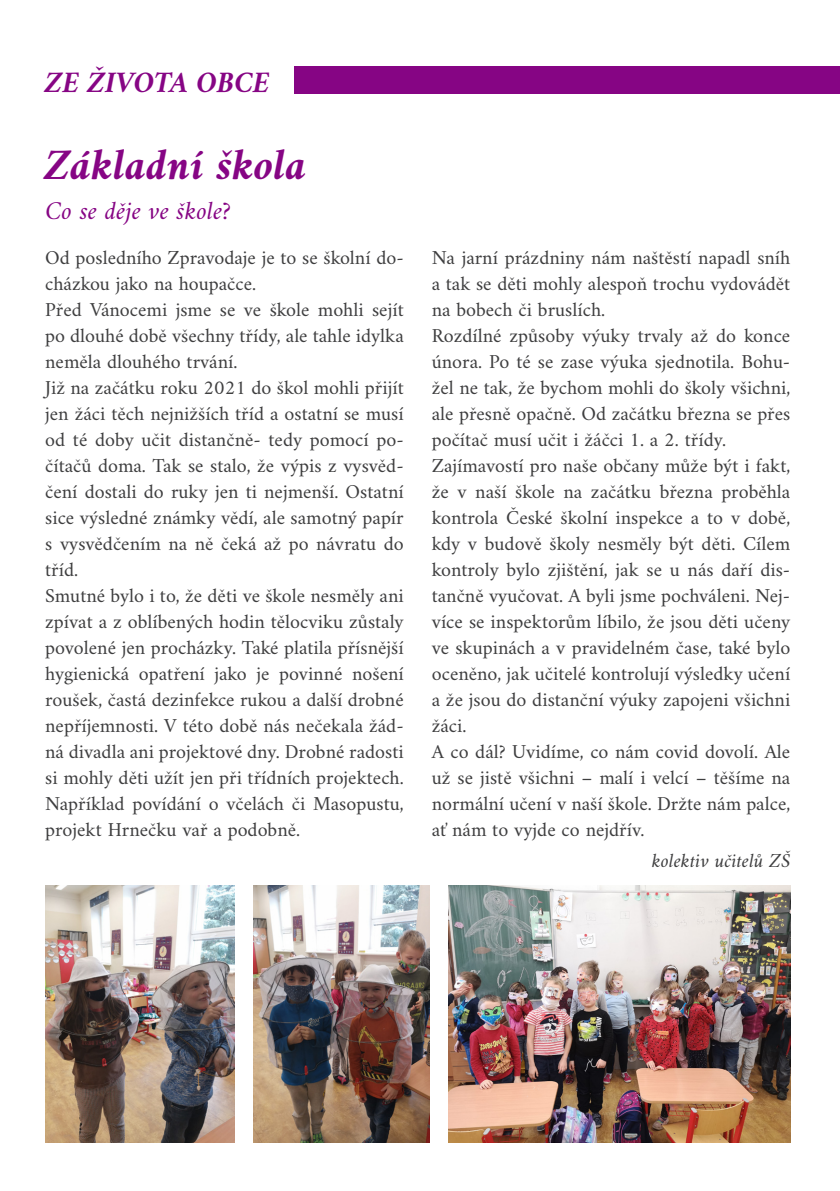
<style>
.page{position:relative;width:840px;height:1191px;background:#fff}
.page>*{position:absolute;margin:0;border:0;box-sizing:border-box;transform-origin:0 0}
.t1{font:italic 700 44px "Amiri";color:#860584}
.t2{font:italic 700 30px "Amiri";color:#860584}
.t3{font:italic 26px "Amiri";color:#860584}
.t4{font:20px/26px "Amiri";color:#3e3e3f}
.t5{font:italic 20px "Amiri";color:#3e3e3f}
</style>
<div class="page">
<div style="left:294px;top:66px;width:545px;height:28px;background:#860584"></div>
<img style="left:253px;top:885px;width:176px;height:258px">
<img style="left:45px;top:885px;width:189px;height:258px">
<img style="left:448px;top:885px;width:341px;height:258px">
<svg style="left:839px;top:67px;width:1px;height:27px"></svg>
<p class="t2" style="left:44px;top:64px;width:226px">ZE ŽIVOTA OBCE</p>
<p class="t1" style="left:44px;top:138px;width:264px">Základní škola</p>
<p class="t3" style="left:45px;top:195px;width:187px">Co se děje ve škole?</p>
<p class="t4" style="left:45px;top:244px;width:360px">Od posledního Zpravodaje je to se školní do&shy;cházkou jako na houpačce.<br>Před Vánocemi jsme se ve škole mohli sejít po dlouhé době všechny třídy, ale tahle idylka neměla dlouhého trvání.<br>Již na začátku roku 2021 do škol mohli přijít jen žáci těch nejnižších tříd a ostatní se musí od té doby učit distančně- tedy pomocí po&shy;čítačů doma. Tak se stalo, že výpis z vysvěd&shy;čení dostali do ruky jen ti nejmenší. Ostatní sice výsledné známky vědí, ale samotný papír s vysvědčením na ně čeká až po návratu do tříd.<br>Smutné bylo i to, že děti ve škole nesměly ani zpívat a z oblíbených hodin tělocviku zůstaly povolené jen procházky. Také platila přísnější hygienická opatření jako je povinné nošení roušek, častá dezinfekce rukou a další drobné nepříjemnosti. V této době nás nečekala žád&shy;ná divadla ani projektové dny. Drobné radosti si mohly děti užít jen při třídních projektech.<br>Například povídání o včelách či Masopustu, projekt Hrnečku vař a podobně.</p>
<p class="t4" style="left:431px;top:244px;width:360px">Na jarní prázdniny nám naštěstí napadl sníh a tak se děti mohly alespoň trochu vydovádět na bobech či bruslích.<br>Rozdílné způsoby výuky trvaly až do konce února. Po té se zase výuka sjednotila. Bohu&shy;žel ne tak, že bychom mohli do školy všichni, ale přesně opačně. Od začátku března se přes počítač musí učit i žáčci 1. a 2. třídy.<br>Zajímavostí pro naše občany může být i fakt, že v naší škole na začátku března proběhla kontrola České školní inspekce a to v době, kdy v budově školy nesměly být děti. Cílem kontroly bylo zjištění, jak se u nás daří dis&shy;tančně vyučovat. A byli jsme pochváleni. Nej&shy;více se inspektorům líbilo, že jsou děti učeny ve skupinách a v pravidelném čase, také bylo oceněno, jak učitelé kontrolují výsledky učení a že jsou do distanční výuky zapojeni všichni žáci.<br>A co dál? Uvidíme, co nám covid dovolí. Ale už se jistě všichni – malí i velcí – těšíme na normální učení v naší škole. Držte nám palce, ať nám to vyjde co nejdřív.</p>
<p class="t5" style="left:651px;top:848px;width:140px">kolektiv učitelů ZŠ</p>
</div>
